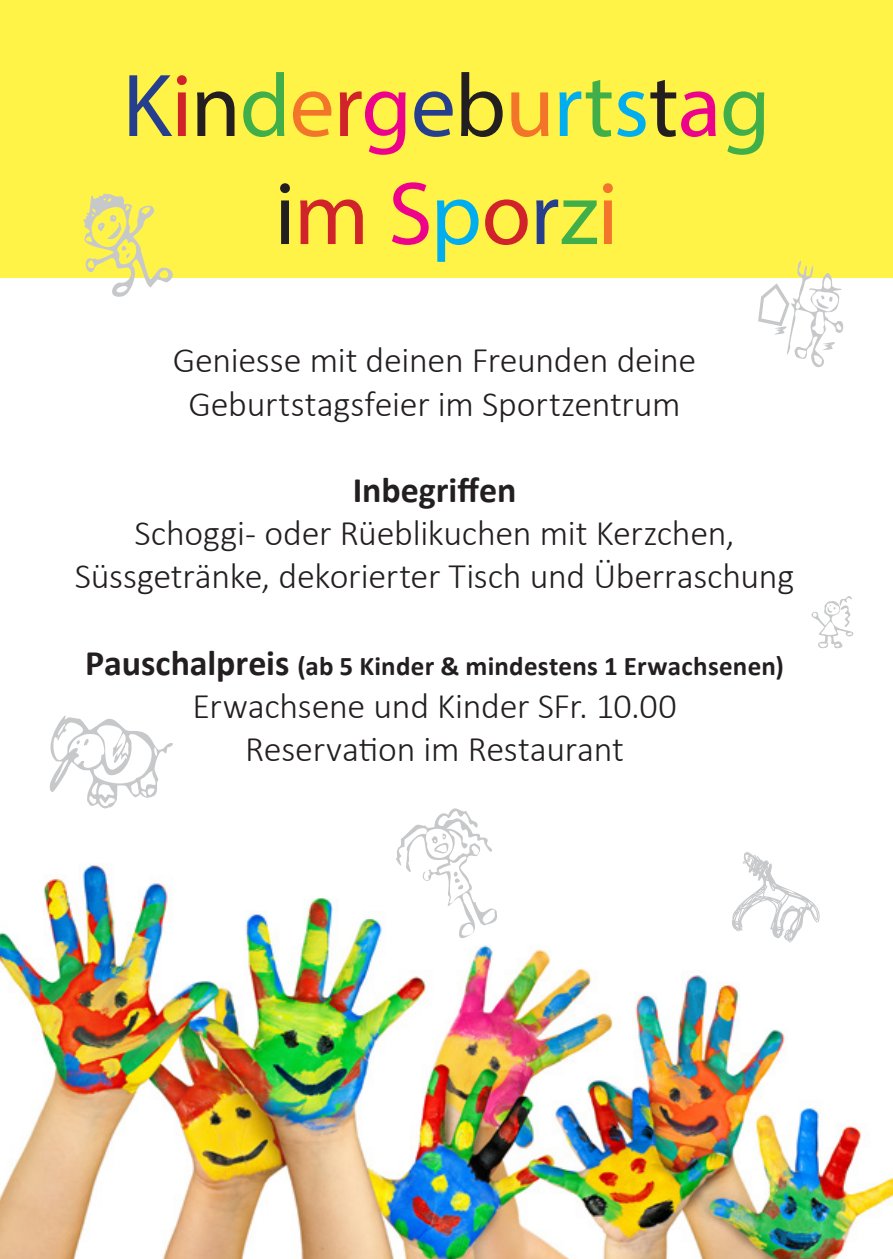
<style>
.page{position:relative;width:893px;height:1259px;background:#fff}
.page>*{position:absolute;margin:0;border:0;box-sizing:border-box;transform-origin:0 0}
.t1{font:90px "Myriad Pro";letter-spacing:-.01em;color:#231f20}
.t2{font:90px "Myriad Pro";letter-spacing:-.01em;color:#d1232a}
.t3{font:300 36px/43.2px "Calibri";letter-spacing:-.01em;color:#231f20;text-align:center}
.t4{font:700 36px "Calibri";color:#231f20}
.t5{font:700 27px "Calibri";letter-spacing:.01em;color:#231f20}
.s1{color:#253f8e}
.s2{color:#d1232a}
.s3{color:#40ae49}
.s4{color:#f3752a}
.s5{color:#ed028c}
.s6{color:#00aeef}
.s7{color:#231f20}
.s8{font-size:36px}
</style>
<div class="page">
<img style="left:0;top:786px;width:893px;height:473px">
<div style="left:0;top:0;width:893px;height:277px;background:#fff348"></div>
<svg style="left:396px;top:808px;width:101px;height:130px"></svg>
<svg style="left:83px;top:194px;width:90px;height:103px"></svg>
<svg style="left:811px;top:596px;width:42px;height:52px"></svg>
<svg style="left:758px;top:260px;width:85px;height:107px"></svg>
<svg style="left:732px;top:851px;width:88px;height:91px"></svg>
<svg style="left:50px;top:716px;width:123px;height:92px"></svg>
<p class="t1" style="left:123px;top:50px;width:649px"><span class="s1">K</span><span class="s2">i</span>n<span class="s3">d</span><span class="s4">e</span><span class="s2">r</span><span class="s5">g</span><span class="s1">e</span>b<span class="s4">u</span><span class="s6">r</span><span class="s3">t</span><span class="s6">s</span>t<span class="s5">a</span><span class="s3">g</span></p>
<p class="t2" style="left:275px;top:158px;width:345px"><span class="s7">i</span>m <span class="s5">S</span><span class="s6">p</span>o<span class="s1">r</span><span class="s3">z</span><span class="s4">i</span></p>
<p class="t3" style="left:173px;top:338px;width:525px">Geniesse mit deinen Freunden deine</p>
<p class="t3" style="left:188px;top:382px;width:494px">Geburtstagsfeier im Sportzentrum</p>
<p class="t4" style="left:353px;top:464px;width:165px">Inbegriffen</p>
<p class="t3" style="left:75px;top:511px;width:721px">Schoggi- oder Rüeblikuchen mit Kerzchen,<br>Süssgetränke, dekorierter Tisch und Überraschung</p>
<p class="t5" style="left:85px;top:647px;width:700px"><span class="s8">Pauschalpreis</span> (ab 5 Kinder &amp; mindestens 1 Erwachsenen)</p>
<p class="t3" style="left:193px;top:684px;width:486px">Erwachsene und Kinder SFr. 10.00</p>
<p class="t3" style="left:245px;top:727px;width:380px">Reservation im Restaurant</p>
</div>
